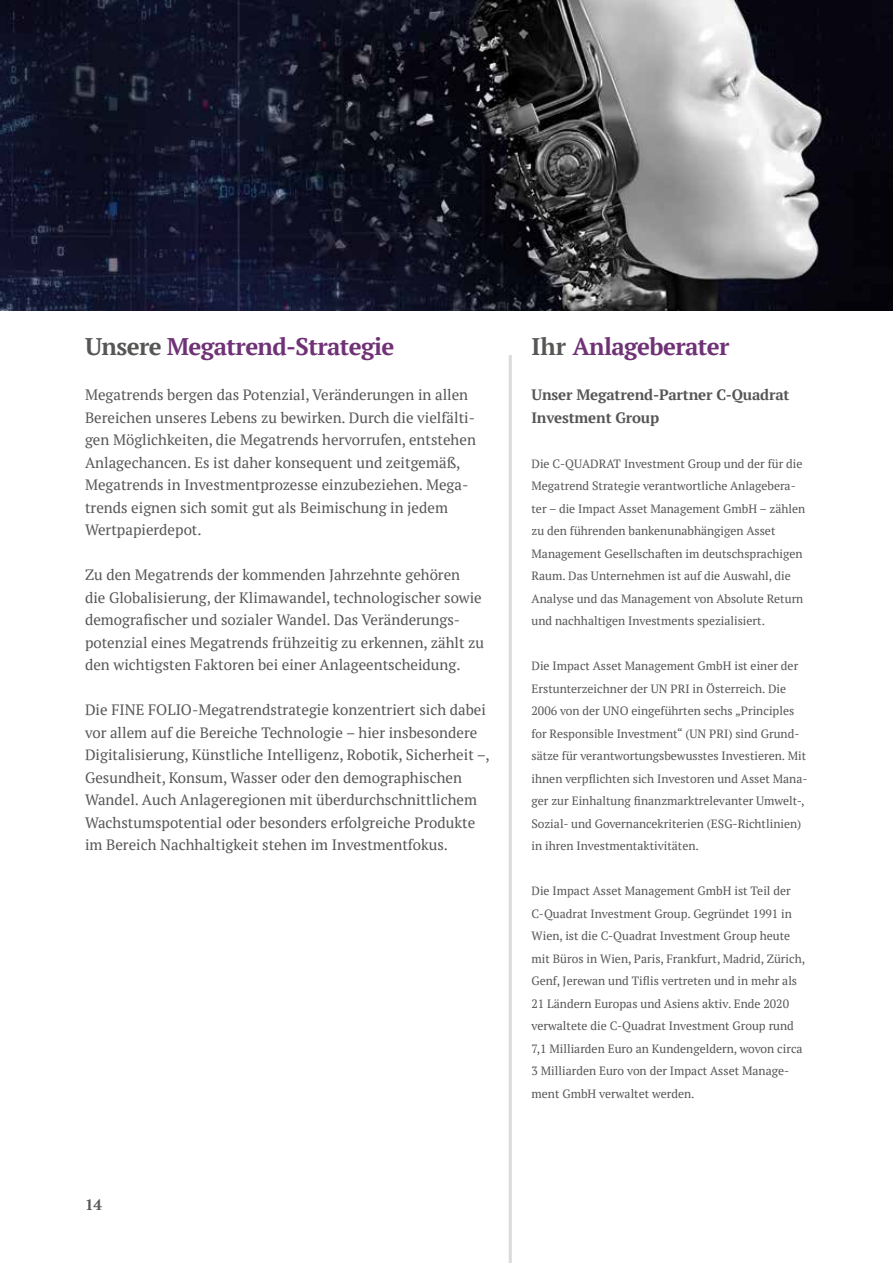
<style>
.page{position:relative;width:893px;height:1263px;background:#fff}
.page>*{position:absolute;margin:0;border:0;box-sizing:border-box;transform-origin:0 0}
.t1{font:700 24px "PT Serif";letter-spacing:-.025em;color:#703276}
.t2{font:15px/22.5px "PT Serif";color:#565655}
.t3{font:700 15px/22.5px "PT Serif";letter-spacing:-.01em;color:#565655}
.t4{font:12px/22.5px "PT Serif";color:#565655}
.s1{color:#565655}
</style>
<div class="page">
<img style="left:0;top:0;width:893px;height:310px">
<hr style="left:509px;top:355px;width:3px;height:908px;background:#d9dada">
<h1 class="t1" style="left:85px;top:330px;width:311px"><span class="s1">Unsere</span> Megatrend-Strategie</h1>
<p class="t2" style="left:85px;top:383px;width:392px">Megatrends bergen das Potenzial, Veränderungen in allen Bereichen unseres Lebens zu bewirken. Durch die vielfälti&shy;gen Möglichkeiten, die Megatrends hervorrufen, entstehen Anlagechancen. Es ist daher konsequent und zeitgemäß, Megatrends in Investmentprozesse einzubeziehen. Mega&shy;trends eignen sich somit gut als Beimischung in jedem Wertpapierdepot.</p>
<p class="t2" style="left:85px;top:563px;width:401px">Zu den Megatrends der kommenden Jahrzehnte gehören die Globalisierung, der Klimawandel, technologischer sowie demografischer und sozialer Wandel. Das Veränderungs&shy;potenzial eines Megatrends frühzeitig zu erkennen, zählt zu den wichtigsten Faktoren bei einer Anlageentscheidung.</p>
<p class="t2" style="left:85px;top:698px;width:406px">Die FINE FOLIO-Megatrendstrategie konzentriert sich dabei vor allem auf die Bereiche Technologie – hier insbesondere Digitalisierung, Künstliche Intelligenz, Robotik, Sicherheit –, Gesundheit, Konsum, Wasser oder den demographischen Wandel. Auch Anlageregionen mit überdurchschnittlichem Wachstumspotential oder besonders erfolgreiche Produkte im Bereich Nachhaltigkeit stehen im Investmentfokus.</p>
<p class="t3" style="left:85px;top:1193px;width:18px">14</p>
<h1 class="t1" style="left:531px;top:330px;width:199px"><span class="s1">Ihr</span> Anlageberater</h1>
<p class="t3" style="left:531px;top:383px;width:260px">Unser Megatrend-Partner C-Quadrat<br>Investment Group</p>
<p class="t4" style="left:531px;top:452px;width:275px">Die C-QUADRAT Investment Group und der für die Megatrend Strategie verantwortliche Anlagebera&shy;ter – die Impact Asset Management GmbH – zählen zu den führenden bankenunabhängigen Asset Management Gesellschaften im deutschsprachigen Raum. Das Unternehmen ist auf die Auswahl, die Analyse und das Management von Absolute Return und nachhaltigen Investments spezialisiert.</p>
<p class="t4" style="left:531px;top:654px;width:277px">Die Impact Asset Management GmbH ist einer der Erstunterzeichner der UN PRI in Österreich. Die 2006 von der UNO eingeführten sechs „Principles for Responsible Investment“ (UN PRI) sind Grund&shy;sätze für verantwortungsbewusstes Investieren. Mit ihnen verpflichten sich Investoren und Asset Mana&shy;ger zur Einhaltung finanzmarktrelevanter Umwelt-, Sozial- und Governancekriterien (ESG-Richtlinien) in ihren Investmentaktivitäten.</p>
<p class="t4" style="left:531px;top:879px;width:275px">Die Impact Asset Management GmbH ist Teil der C-Quadrat Investment Group. Gegründet 1991 in Wien, ist die C-Quadrat Investment Group heute mit Büros in Wien, Paris, Frankfurt, Madrid, Zürich, Genf, Jerewan und Tiflis vertreten und in mehr als 21 Ländern Europas und Asiens aktiv. Ende 2020 verwaltete die C-Quadrat Investment Group rund 7,1 Milliarden Euro an Kundengeldern, wovon circa 3 Milliarden Euro von der Impact Asset Manage&shy;ment GmbH verwaltet werden.</p>
</div>
